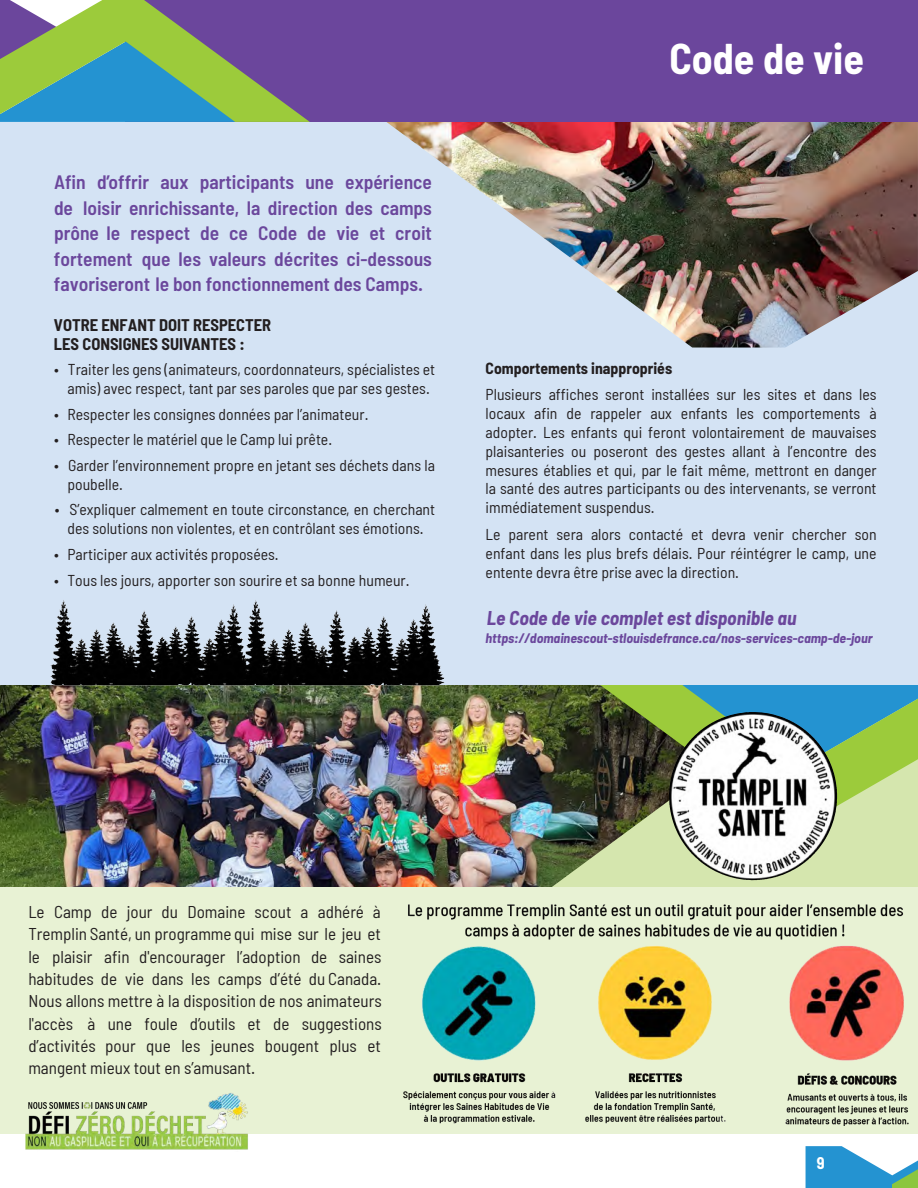
<style>
.page{position:relative;width:918px;height:1188px;background:#fff}
.page>*{position:absolute;margin:0;border:0;box-sizing:border-box;transform-origin:0 0}
.description{font:700 semi-condensed 42px "Barlow";color:#fff}
.t1{font:600 semi-condensed 19.5px/25.5px "Barlow";color:#6b479c;text-align:justify}
.t2{font:italic 700 semi-condensed 19.5px "Barlow";color:#6b479c}
.t3{font:semi-condensed 17.1px/22.4px "Barlow";color:#231f20;text-align:justify}
.t4{font:700 semi-condensed 16.5px/19.8px "Barlow";color:#231f20}
.t5{font:700 semi-condensed 16.5px "Barlow";color:#fff}
.t6{font:semi-condensed 15.75px/18.9px "Barlow";color:#231f20;text-align:center}
.t7{font:italic 700 semi-condensed 13.5px "Barlow";color:#6b479c}
.s1{font-weight:700}
</style>
<div class="page">
<svg style="left:806px;top:1146px;width:112px;height:42px"></svg>
<svg style="left:713px;top:829px;width:205px;height:59px;fill:#d5e6ae"></svg>
<img style="left:0;top:685px;width:713px;height:203px">
<svg style="left:594px;top:685px;width:324px;height:144px"></svg>
<div style="left:0;top:121px;width:918px;height:564px;background:#d4e3f4"></div>
<img style="left:386px;top:122px;width:532px;height:226px">
<div style="left:126px;top:0;width:792px;height:122px;background:#6b469c"></div>
<svg style="left:0;top:0;width:310px;height:122px"></svg>
<div style="left:0;top:888px;width:918px;height:246px;background:#e8f2d4"></div>
<img style="left:671px;top:712px;width:78px;height:65px">
<img style="left:403px;top:904px;width:505px;height:221px">
<img style="left:25px;top:1093px;width:223px;height:57px">
<img style="left:35px;top:600px;width:424px;height:92px">
<p class="t1" style="left:54px;top:169px;width:380px">Afin d’offrir aux participants une expérience de loisir enrichissante, la direction des camps prône le respect de ce Code de vie et croit fortement que les valeurs décrites ci-dessous favoriseront le bon fonctionnement des Camps.</p>
<p class="t4" style="left:54px;top:314px;width:219px">VOTRE ENFANT DOIT RESPECTER<br>LES CONSIGNES SUIVANTES :</p>
<p class="t6" style="left:54px;top:359px;width:382px">• Traiter les gens (animateurs, coordonnateurs, spécialistes et amis) avec respect, tant par ses paroles que par ses gestes.</p>
<p class="t6" style="left:54px;top:404px;width:316px">• Respecter les consignes données par l’animateur.</p>
<p class="t6" style="left:54px;top:430px;width:280px">• Respecter le matériel que le Camp lui prête.</p>
<p class="t6" style="left:67px;top:455px;width:369px;text-align:left;text-indent:-13px">• Garder l’environnement propre en jetant ses déchets dans la poubelle.</p>
<p class="t6" style="left:55px;top:500px;width:382px">• S’expliquer calmement en toute circonstance, en cherchant des solutions non violentes, et en contrôlant ses émotions.</p>
<p class="t6" style="left:54px;top:544px;width:226px">• Participer aux activités proposées.</p>
<p class="t6" style="left:54px;top:570px;width:357px">• Tous les jours, apporter son sourire et sa bonne humeur.</p>
<p class="description" style="left:670px;top:33px;width:196px">Code de vie</p>
<p class="t6" style="left:486px;top:354px;width:393px;line-height:26.4px;text-align:left"><span class="s1">Comportements inappropriés<br></span>Plusieurs affiches seront installées sur les sites et dans les</p>
<p class="t6" style="left:486px;top:403px;width:393px;text-align:justify">locaux afin de rappeler aux enfants les comportements à adopter. Les enfants qui feront volontairement de mauvaises plaisanteries ou poseront des gestes allant à l’encontre des mesures établies et qui, par le fait même, mettront en danger la santé des autres participants ou des intervenants, se verront immédiatement suspendus.</p>
<p class="t6" style="left:486px;top:524px;width:393px;text-align:justify">Le parent sera alors contacté et devra venir chercher son enfant dans les plus brefs délais. Pour réintégrer le camp, une entente devra être prise avec la direction.</p>
<p class="t2" style="left:487px;top:606px;width:311px">Le Code de vie complet est disponible au</p>
<p class="t7" style="left:486px;top:630px;width:388px">https://domainescout-stlouisdefrance.ca/nos-services-camp-de-jour</p>
<p class="t3" style="left:28px;top:900px;width:355px">Le Camp de jour du Domaine scout a adhéré à Tremplin Santé, un programme qui mise sur le jeu et le plaisir afin d'encourager l’adoption de saines habitudes de vie dans les camps d’été du Canada.<br>Nous allons mettre à la disposition de nos animateurs l'accès à une foule d’outils et de suggestions d’activités pour que les jeunes bougent plus et mangent mieux tout en s’amusant.</p>
<p class="t5" style="left:817px;top:1153px;width:9px">9</p>
</div>
